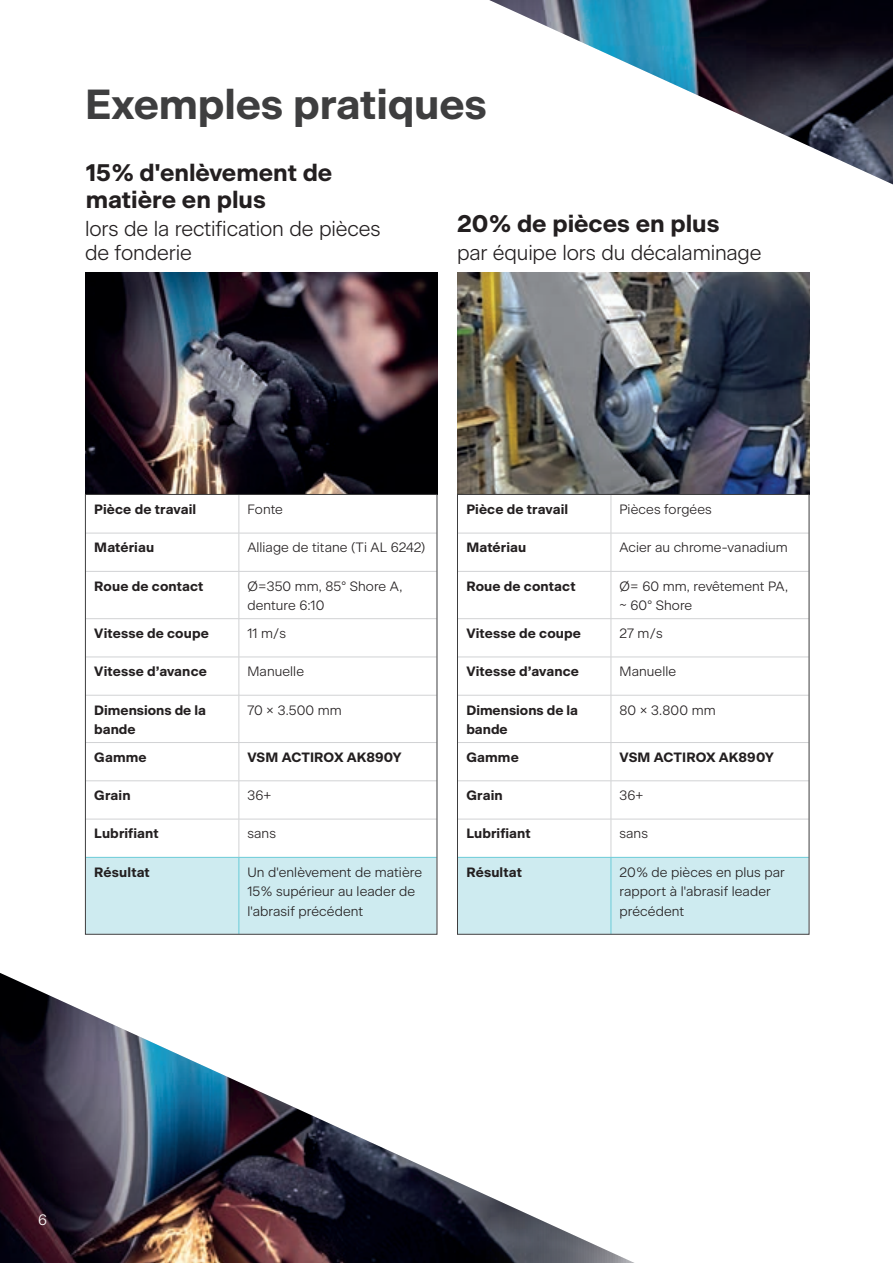
<style>
.page{position:relative;width:893px;height:1263px;background:#fff}
.page>*{position:absolute;margin:0;border:0;box-sizing:border-box;transform-origin:0 0}
.t1{font:700 42px "Beausite Classic";letter-spacing:-.005em;color:#3e3e3f}
.t2{font:700 24px/27px "Beausite Classic";color:#231f20}
.t3{font:300 21px/24px "Beausite Classic";letter-spacing:-.005em;color:#231f20}
.t4{font:300 15px "Beausite Classic";color:#fff}
.t5{font:300 13.5px/19.5px "Beausite Classic";letter-spacing:.005em;color:#231f20}
.t6{font:700 13.5px/19.5px "Beausite Classic";letter-spacing:.005em;color:#231f20}
</style>
<div class="page">
<img style="left:85px;top:272px;width:352px;height:222px">
<img style="left:457px;top:272px;width:352px;height:222px">
<img style="left:0;top:973px;width:634px;height:290px">
<img style="left:489px;top:0;width:404px;height:184px">
<div style="left:87px;top:858px;width:348px;height:75px;background:#ceebf0"></div>
<hr style="left:239px;top:495px;width:1px;height:38px;background:#d1d2d4">
<hr style="left:86px;top:533px;width:153px;height:1px;background:#d1d2d4">
<hr style="left:239px;top:533px;width:198px;height:1px;background:#d1d2d4">
<hr style="left:239px;top:533px;width:1px;height:38px;background:#d1d2d4">
<hr style="left:86px;top:571px;width:153px;height:1px;background:#d1d2d4">
<hr style="left:239px;top:571px;width:198px;height:1px;background:#d1d2d4">
<hr style="left:239px;top:571px;width:1px;height:47px;background:#d1d2d4">
<hr style="left:86px;top:618px;width:153px;height:1px;background:#d1d2d4">
<hr style="left:239px;top:618px;width:198px;height:1px;background:#d1d2d4">
<hr style="left:239px;top:619px;width:1px;height:38px;background:#d1d2d4">
<hr style="left:86px;top:657px;width:153px;height:1px;background:#d1d2d4">
<hr style="left:239px;top:657px;width:198px;height:1px;background:#d1d2d4">
<hr style="left:239px;top:657px;width:1px;height:38px;background:#d1d2d4">
<hr style="left:86px;top:695px;width:153px;height:1px;background:#d1d2d4">
<hr style="left:239px;top:695px;width:198px;height:1px;background:#d1d2d4">
<hr style="left:239px;top:695px;width:1px;height:47px;background:#d1d2d4">
<hr style="left:86px;top:742px;width:153px;height:1px;background:#d1d2d4">
<hr style="left:239px;top:742px;width:198px;height:1px;background:#d1d2d4">
<hr style="left:239px;top:743px;width:1px;height:38px;background:#d1d2d4">
<hr style="left:86px;top:780px;width:153px;height:1px;background:#d1d2d4">
<hr style="left:239px;top:780px;width:198px;height:1px;background:#d1d2d4">
<hr style="left:239px;top:781px;width:1px;height:38px;background:#d1d2d4">
<hr style="left:86px;top:819px;width:153px;height:1px;background:#d1d2d4">
<hr style="left:239px;top:819px;width:198px;height:1px;background:#d1d2d4">
<hr style="left:239px;top:819px;width:1px;height:38px;background:#d1d2d4">
<hr style="left:86px;top:857px;width:153px;height:1px;background:#6bcbd8">
<hr style="left:239px;top:857px;width:1px;height:77px;background:#6bcbd8">
<hr style="left:239px;top:857px;width:198px;height:1px;background:#6bcbd8">
<div style="left:85px;top:494px;width:352px;height:441px;border:1px solid #3e3e3f"></div>
<div style="left:459px;top:858px;width:348px;height:75px;background:#ceebf0"></div>
<hr style="left:611px;top:495px;width:1px;height:38px;background:#d1d2d4">
<hr style="left:458px;top:533px;width:153px;height:1px;background:#d1d2d4">
<hr style="left:611px;top:533px;width:198px;height:1px;background:#d1d2d4">
<hr style="left:611px;top:533px;width:1px;height:38px;background:#d1d2d4">
<hr style="left:458px;top:571px;width:153px;height:1px;background:#d1d2d4">
<hr style="left:611px;top:571px;width:198px;height:1px;background:#d1d2d4">
<hr style="left:611px;top:571px;width:1px;height:47px;background:#d1d2d4">
<hr style="left:458px;top:618px;width:153px;height:1px;background:#d1d2d4">
<hr style="left:611px;top:618px;width:198px;height:1px;background:#d1d2d4">
<hr style="left:611px;top:619px;width:1px;height:38px;background:#d1d2d4">
<hr style="left:458px;top:657px;width:153px;height:1px;background:#d1d2d4">
<hr style="left:611px;top:657px;width:198px;height:1px;background:#d1d2d4">
<hr style="left:611px;top:657px;width:1px;height:38px;background:#d1d2d4">
<hr style="left:458px;top:695px;width:153px;height:1px;background:#d1d2d4">
<hr style="left:611px;top:695px;width:198px;height:1px;background:#d1d2d4">
<hr style="left:611px;top:695px;width:1px;height:47px;background:#d1d2d4">
<hr style="left:458px;top:742px;width:153px;height:1px;background:#d1d2d4">
<hr style="left:611px;top:742px;width:198px;height:1px;background:#d1d2d4">
<hr style="left:458px;top:780px;width:153px;height:1px;background:#d1d2d4">
<hr style="left:611px;top:780px;width:198px;height:1px;background:#d1d2d4">
<hr style="left:611px;top:781px;width:1px;height:38px;background:#d1d2d4">
<hr style="left:458px;top:819px;width:153px;height:1px;background:#d1d2d4">
<hr style="left:611px;top:819px;width:198px;height:1px;background:#d1d2d4">
<hr style="left:611px;top:819px;width:1px;height:38px;background:#d1d2d4">
<hr style="left:611px;top:743px;width:1px;height:38px;background:#d1d2d4">
<hr style="left:458px;top:857px;width:153px;height:1px;background:#6bcbd8">
<hr style="left:611px;top:857px;width:198px;height:1px;background:#6bcbd8">
<hr style="left:611px;top:857px;width:1px;height:77px;background:#6bcbd8">
<div style="left:457px;top:494px;width:352px;height:441px;border:1px solid #3e3e3f"></div>
<h1 class="t1" style="left:85px;top:72px;width:403px">Exemples pratiques</h1>
<h2 class="t2" style="left:86px;top:157px;width:248px">15 % d'enlèvement de matière en plus</h2>
<h3 class="t3" style="left:85px;top:215px;width:297px">lors de la rectification de pièces de fonderie</h3>
<h2 class="t2" style="left:457px;top:208px;width:264px">20 % de pièces en plus</h2>
<h3 class="t3" style="left:457px;top:239px;width:306px">par équipe lors du décalaminage</h3>
<p class="t6" style="left:94px;top:499px;width:103px">Pièce de travail</p>
<p class="t5" style="left:247px;top:498px;width:37px">Fonte</p>
<p class="t6" style="left:94px;top:537px;width:61px">Matériau</p>
<p class="t5" style="left:247px;top:537px;width:180px">Alliage de titane (Ti AL 6242)</p>
<p class="t6" style="left:94px;top:575px;width:111px">Roue de contact</p>
<p class="t5" style="left:247px;top:575px;width:157px">Ø = 350 mm, 85° Shore A, denture 6:10</p>
<p class="t6" style="left:94px;top:622px;width:116px">Vitesse de coupe</p>
<p class="t5" style="left:247px;top:622px;width:40px">11 m / s</p>
<p class="t6" style="left:94px;top:661px;width:114px">Vitesse d’avance</p>
<p class="t5" style="left:247px;top:661px;width:58px">Manuelle</p>
<p class="t6" style="left:94px;top:699px;width:113px">Dimensions de la bande</p>
<p class="t5" style="left:247px;top:699px;width:96px">70 × 3.500 mm</p>
<p class="t6" style="left:94px;top:746px;width:54px">Gamme</p>
<p class="t6" style="left:247px;top:746px;width:156px">VSM ACTIROX AK890Y</p>
<p class="t6" style="left:94px;top:785px;width:38px">Grain</p>
<p class="t5" style="left:247px;top:784px;width:25px">36+</p>
<p class="t6" style="left:94px;top:823px;width:66px">Lubrifiant</p>
<p class="t5" style="left:247px;top:823px;width:30px">sans</p>
<p class="t6" style="left:94px;top:861px;width:57px">Résultat</p>
<p class="t5" style="left:247px;top:861px;width:176px">Un d'enlèvement de matière<br>15 % supérieur au leader de l'abrasif précédent</p>
<p class="t6" style="left:466px;top:499px;width:103px">Pièce de travail</p>
<p class="t5" style="left:619px;top:498px;width:94px">Pièces forgées</p>
<p class="t6" style="left:466px;top:537px;width:61px">Matériau</p>
<p class="t5" style="left:619px;top:537px;width:170px">Acier au chrome-vanadium</p>
<p class="t6" style="left:466px;top:575px;width:111px">Roue de contact</p>
<p class="t5" style="left:619px;top:575px;width:170px">Ø = 60 mm, revêtement PA, ~ 60° Shore</p>
<p class="t6" style="left:466px;top:622px;width:116px">Vitesse de coupe</p>
<p class="t5" style="left:619px;top:622px;width:45px">27 m / s</p>
<p class="t6" style="left:466px;top:661px;width:114px">Vitesse d’avance</p>
<p class="t5" style="left:619px;top:661px;width:58px">Manuelle</p>
<p class="t6" style="left:466px;top:699px;width:113px">Dimensions de la bande</p>
<p class="t5" style="left:619px;top:699px;width:98px">80 × 3.800 mm</p>
<p class="t6" style="left:466px;top:746px;width:54px">Gamme</p>
<p class="t6" style="left:619px;top:746px;width:156px">VSM ACTIROX AK890Y</p>
<p class="t6" style="left:466px;top:785px;width:38px">Grain</p>
<p class="t5" style="left:619px;top:784px;width:25px">36+</p>
<p class="t6" style="left:466px;top:823px;width:66px">Lubrifiant</p>
<p class="t5" style="left:619px;top:823px;width:30px">sans</p>
<p class="t6" style="left:466px;top:861px;width:57px">Résultat</p>
<p class="t5" style="left:619px;top:861px;width:167px">20 % de pièces en plus par rapport à l'abrasif leader précédent</p>
<p class="t4" style="left:38px;top:1208px;width:10px">6</p>
</div>
